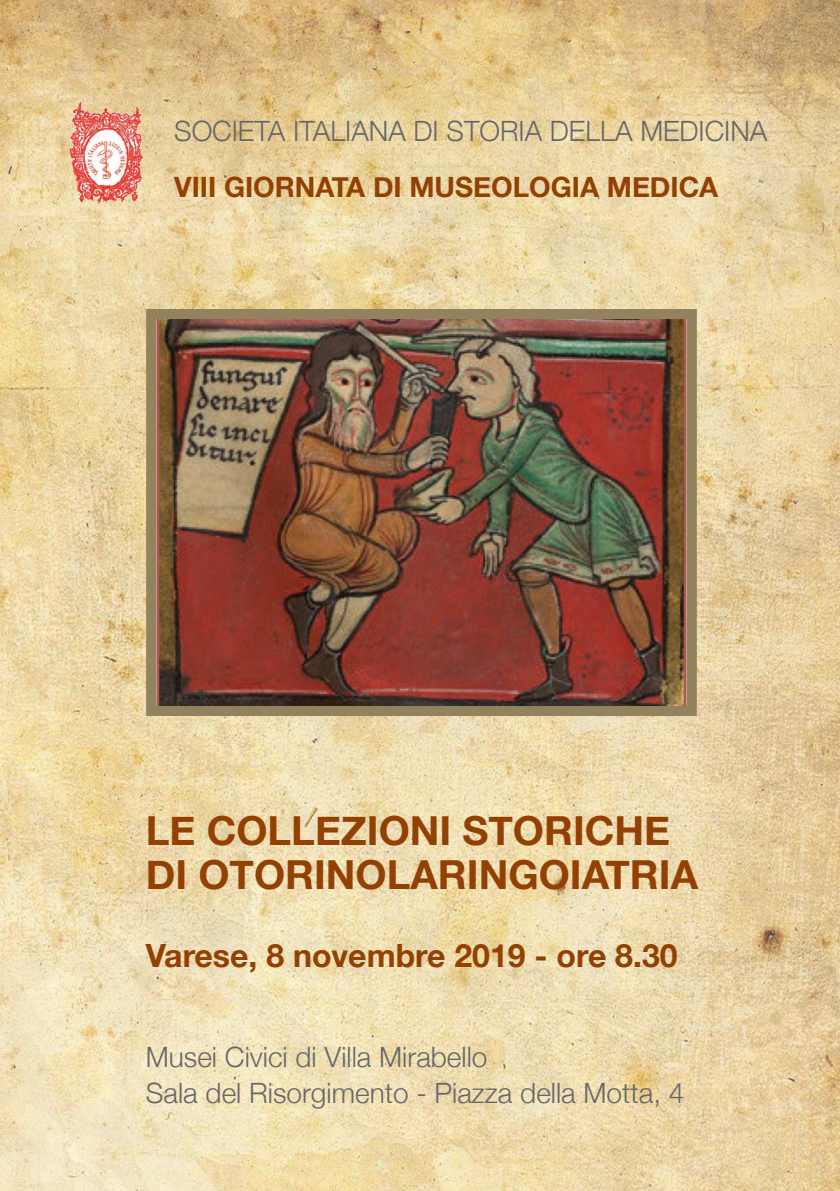
<style>
.page{position:relative;width:840px;height:1191px;background:#fff}
.page>*{position:absolute;margin:0;border:0;box-sizing:border-box;transform-origin:0 0}
.t1{font:700 40px/44px "Helvetica Neue";color:#924003}
.t2{font:700 32px "Helvetica Neue";color:#924003}
.t3{font:300 28px/36px "Helvetica Neue";color:#67676a}
.t4{font:700 28px "Helvetica Neue";color:#924003}
</style>
<div class="page">
<img style="left:0;top:0;width:839px;height:1191px">
<img style="left:62px;top:98px;width:87px;height:110px">
<img style="left:157px;top:320px;width:528px;height:385px">
<div style="left:146px;top:309px;width:550px;height:407px;border:10px solid #92825e"></div>
<p class="t3" style="left:174px;top:110px;width:594px">SOCIETA ITALIANA DI STORIA DELLA MEDICINA</p>
<p class="t4" style="left:174px;top:165px;width:545px">VIII GIORNATA DI MUSEOLOGIA MEDICA</p>
<h1 class="t1" style="left:146px;top:809px;width:553px">LE COLLEZIONI STORICHE<br>DI OTORINOLARINGOIATRIA</h1>
<p class="t2" style="left:146px;top:930px;width:533px">Varese, 8 novembre 2019 - ore 8.30</p>
<p class="t3" style="left:146px;top:1036px;width:540px">Musei Civici di Villa Mirabello<br>Sala del Risorgimento - Piazza della Motta, 4</p>
</div>
